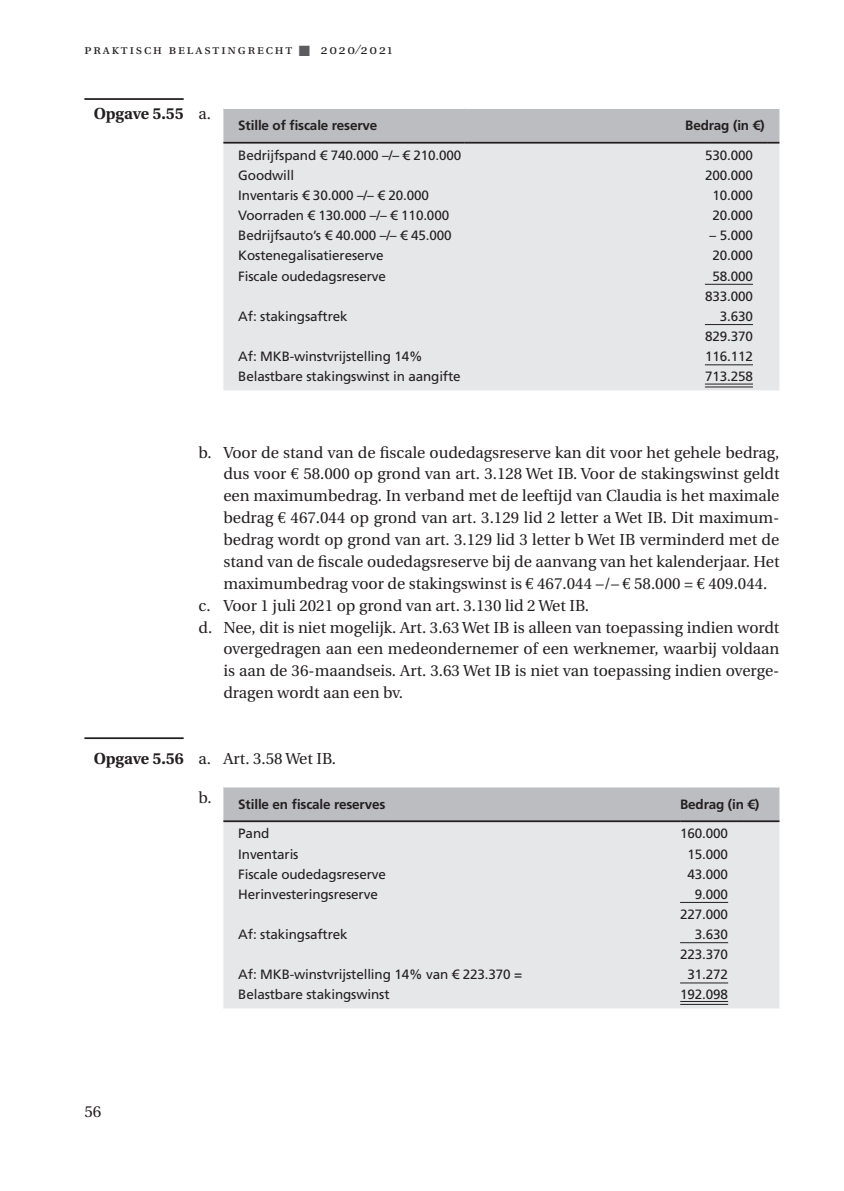
<style>
.page{position:relative;width:844px;height:1191px;background:#fff}
.page>*{position:absolute;margin:0;border:0;box-sizing:border-box;transform-origin:0 0}
.t1{font:15.92px "Utopia";color:#231f20}
.t2{font:700 15.92px "Utopia";color:#231f20}
.t3{font:13.47px/20.1px "Frutiger LT Std";letter-spacing:-.01em;color:#231f20}
.t4{font:700 13.47px "Frutiger LT Std";letter-spacing:-.01em;color:#231f20}
.t5{font:13.47px "Utopia Exp";letter-spacing:.14em;color:#231f20}
.s1{color:#5c5c5f}
.s2{font-weight:400}
.s3{font-family:"Euro Serif"}
.s4{font-weight:700}
</style>
<div class="page">
<hr style="left:84px;top:98px;width:100px;height:2px;background:#231f20">
<hr style="left:84px;top:737px;width:100px;height:2px;background:#231f20">
<div style="left:223px;top:144px;width:556px;height:246px;background:#e6e7e9"></div>
<svg style="left:223px;top:108px;width:556px;height:36px;background:#b6b7ba"></svg>
<hr style="left:704px;top:284px;width:48px;height:1px;background:#231f20">
<hr style="left:704px;top:324px;width:48px;height:1px;background:#231f20">
<hr style="left:704px;top:364px;width:48px;height:1px;background:#231f20">
<hr style="left:704px;top:384px;width:48px;height:1px;background:#231f20">
<hr style="left:704px;top:387px;width:48px;height:1px;background:#231f20">
<div style="left:223px;top:787px;width:556px;height:33px;background:#bcbdc0"></div>
<div style="left:223px;top:822px;width:556px;height:186px;background:#e6e7e9"></div>
<hr style="left:223px;top:820px;width:457px;height:2px;background:#231f20">
<hr style="left:680px;top:820px;width:62px;height:2px;background:#231f20">
<hr style="left:742px;top:820px;width:37px;height:2px;background:#231f20">
<hr style="left:680px;top:902px;width:48px;height:1px;background:#231f20">
<hr style="left:680px;top:942px;width:48px;height:1px;background:#231f20">
<hr style="left:680px;top:982px;width:48px;height:1px;background:#231f20">
<hr style="left:680px;top:1001px;width:48px;height:1px;background:#231f20">
<hr style="left:680px;top:1004px;width:48px;height:1px;background:#231f20">
<p class="t5" style="left:84px;top:44px;width:309px">praktisch belastingrecht <span class="s1">■</span> 2020/2021</p>
<p class="t2" style="left:94px;top:105px;width:119px">Opgave 5.55 <span class="s2">a.</span></p>
<p class="t4" style="left:238px;top:118px;width:140px">Stille of fiscale reserve</p>
<p class="t4" style="left:685px;top:118px;width:81px">Bedrag (in €)</p>
<p class="t3" style="left:238px;top:145px;width:224px">Bedrijfspand € 740.000 –/– € 210.000<br>Goodwill<br>Inventaris € 30.000 –/– € 20.000<br>Voorraden € 130.000 –/– € 110.000<br>Bedrijfsauto’s € 40.000 –/– € 45.000<br>Kostenegalisatiereserve<br>Fiscale oudedagsreserve</p>
<p class="t3" style="left:238px;top:306px;width:111px">Af: stakingsaftrek</p>
<p class="t3" style="left:238px;top:346px;width:224px">Af: MKB-winstvrijstelling 14%<br>Belastbare stakingswinst in aangifte</p>
<p class="t3" style="left:704px;top:145px;width:49px;text-align:center">530.000<br>200.000<br>10.000<br>20.000</p>
<p class="t3" style="left:704px;top:226px;width:49px;text-align:right">– 5.000<br>20.000<br>58.000<br>833.000<br>3.630<br>829.370<br>116.112<br>713.258</p>
<p class="t1" style="left:198px;top:443px;width:582px">b. Voor de stand van de fiscale oudedagsreserve kan dit voor het gehele bedrag,</p>
<p class="t1" style="left:223px;top:465px;width:557px">dus voor <span class="s3">€</span> 58.000 op grond van art. 3.128 Wet IB. Voor de stakingswinst geldt</p>
<p class="t1" style="left:223px;top:487px;width:557px">een maximumbedrag. In verband met de leeftijd van Claudia is het maximale</p>
<p class="t1" style="left:223px;top:509px;width:557px">bedrag <span class="s3">€</span> 467.044 op grond van art. 3.129 lid 2 letter a Wet IB. Dit maximum-</p>
<p class="t1" style="left:223px;top:531px;width:557px">bedrag wordt op grond van art. 3.129 lid 3 letter b Wet IB verminderd met de</p>
<p class="t1" style="left:223px;top:553px;width:557px">stand van de fiscale oudedagsreserve bij de aanvang van het kalenderjaar. Het</p>
<p class="t1" style="left:223px;top:574px;width:545px">maximumbedrag voor de stakingswinst is <span class="s3">€</span> 467.044 –/– <span class="s3">€</span> 58.000 = <span class="s3">€</span> 409.044.</p>
<p class="t1" style="left:198px;top:596px;width:392px">c. Voor 1 juli 2021 op grond van art. 3.130 lid 2 Wet IB.</p>
<p class="t1" style="left:198px;top:618px;width:582px">d. Nee, dit is niet mogelijk. Art. 3.63 Wet IB is alleen van toepassing indien wordt</p>
<p class="t1" style="left:223px;top:640px;width:557px">overgedragen aan een medeondernemer of een werknemer, waarbij voldaan</p>
<p class="t1" style="left:223px;top:662px;width:557px">is aan de 36-maandseis. Art. 3.63 Wet IB is niet van toepassing indien overge-</p>
<p class="t1" style="left:223px;top:684px;width:181px">dragen wordt aan een bv.</p>
<p class="t1" style="left:94px;top:749px;width:244px"><span class="s4">Opgave 5.56</span> a. Art. 3.58 Wet IB.</p>
<p class="t4" style="left:198px;top:796px;width:188px"><sup>b.</sup> Stille en fiscale reserves</p>
<p class="t4" style="left:680px;top:796px;width:81px">Bedrag (in €)</p>
<p class="t3" style="left:238px;top:823px;width:149px">Pand<br>Inventaris<br>Fiscale oudedagsreserve<br>Herinvesteringsreserve</p>
<p class="t3" style="left:238px;top:924px;width:111px">Af: stakingsaftrek</p>
<p class="t3" style="left:238px;top:964px;width:285px">Af: MKB-winstvrijstelling 14% van € 223.370 =<br>Belastbare stakingswinst</p>
<p class="t3" style="left:680px;top:823px;width:49px;text-align:right">160.000<br>15.000<br>43.000<br>9.000<br>227.000<br>3.630<br>223.370<br>31.272<br>192.098</p>
<p class="t1" style="left:84px;top:1103px;width:18px">56</p>
</div>
